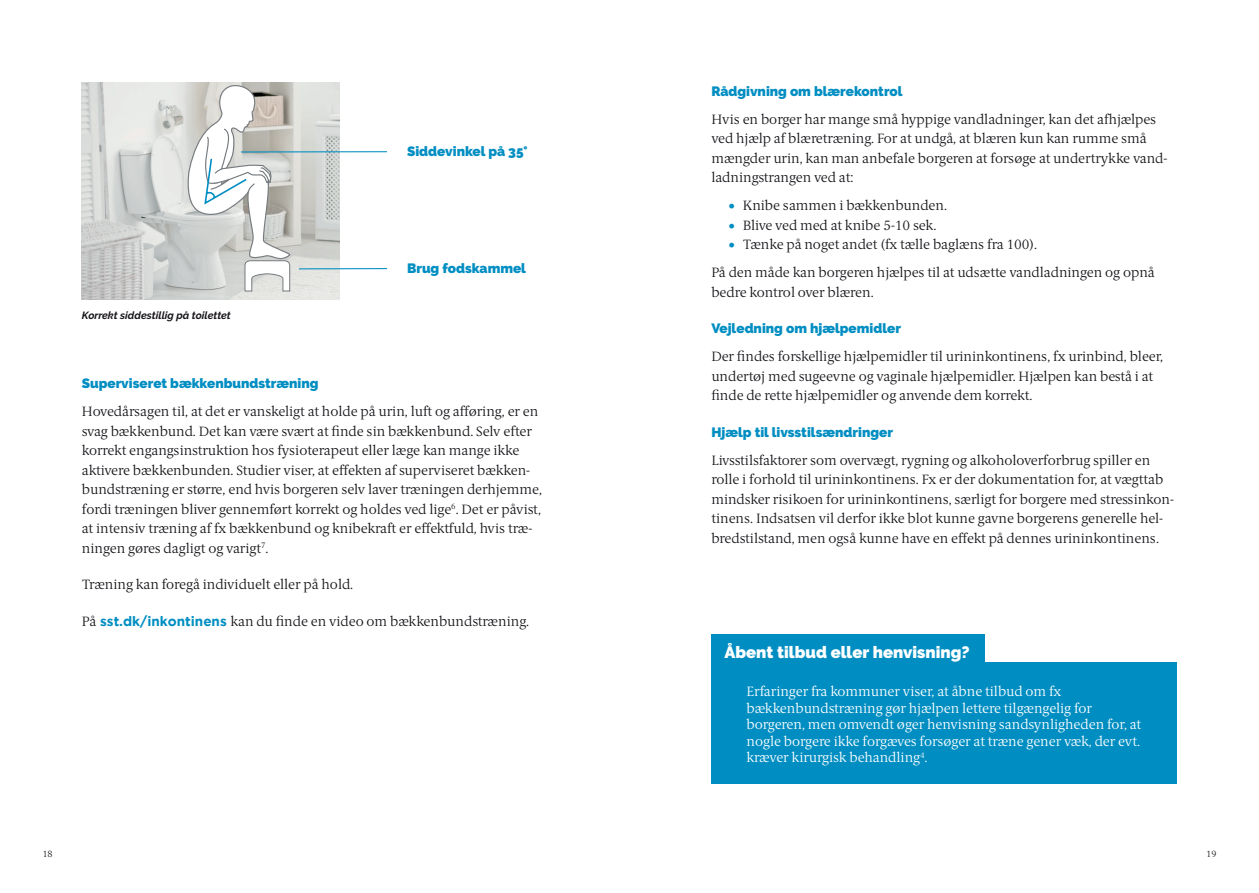
<style>
.page{position:relative;width:1259px;height:893px;background:#fff}
.page>*{position:absolute;margin:0;border:0;box-sizing:border-box;transform-origin:0 0}
.t1{font:900 16.5px "Raleway";color:#fff}
.t2{font:300 13.5px/19.5px "ID Serif";color:#171419}
.t3{font:300 13.5px/16.5px "ID Serif";color:#fff}
.t4{font:900 13.5px "Raleway";color:#008ec2}
.t5{font:italic 700 10.5px "Raleway";color:#171419}
.t6{font:300 9px "ID Serif";color:#171419}
.s1{font-family:"Gotham";font-weight:700;color:#008ec2}
.s2{color:#008ec2}
</style>
<div class="page">
<img style="left:82px;top:83px;width:257px;height:217px">
<hr style="left:241px;top:151px;width:146px;height:2px;background:#008ec2">
<hr style="left:299px;top:268px;width:88px;height:1px;background:#008ec2">
<svg style="left:186px;top:82px;width:105px;height:210px"></svg>
<div style="left:711px;top:662px;width:466px;height:122px;background:#008ec2"></div>
<div style="left:711px;top:634px;width:273px;height:34px;background:#008ec2"></div>
<p class="t4" style="left:407px;top:144px;width:122px">Siddevinkel på 35°</p>
<p class="t5" style="left:82px;top:309px;width:150px">Korrekt siddestillig på toilettet</p>
<p class="t4" style="left:407px;top:261px;width:120px">Brug fodskammel</p>
<p class="t4" style="left:82px;top:376px;width:238px">Superviseret bækkenbundstræning</p>
<p class="t2" style="left:82px;top:402px;width:461px">Hovedårsagen til, at det er vanskeligt at holde på urin, luft og afføring, er en svag bækkenbund. Det kan være svært at finde sin bækkenbund. Selv efter korrekt engangsinstruktion hos fysioterapeut eller læge kan mange ikke aktivere bækkenbunden. Studier viser, at effekten af superviseret bækken&shy;bundstræning er større, end hvis borgeren selv laver træningen derhjemme, fordi træningen bliver gennemført korrekt og holdes ved lige<sup>6</sup>. Det er påvist, at intensiv træning af fx bækkenbund og knibekraft er effektfuld, hvis træ&shy;ningen gøres dagligt og varigt<sup>7</sup>.</p>
<p class="t2" style="left:82px;top:575px;width:273px">Træning kan foregå individuelt eller på hold.</p>
<p class="t2" style="left:82px;top:612px;width:449px">På <span class="s1">sst.dk/inkontinens</span> kan du finde en video om bækkenbundstræning.</p>
<p class="t4" style="left:711px;top:83px;width:193px">Rådgivning om blærekontrol</p>
<p class="t2" style="left:711px;top:109px;width:457px">Hvis en borger har mange små hyppige vandladninger, kan det afhjælpes ved hjælp af blæretræning. For at undgå, at blæren kun kan rumme små mængder urin, kan man anbefale borgeren at forsøge at undertrykke vand&shy;ladningstrangen ved at:</p>
<p class="t2" style="left:728px;top:196px;width:220px"><span class="s2">•</span> Knibe sammen i bækkenbunden.</p>
<p class="t2" style="left:728px;top:215px;width:209px"><span class="s2">•</span> Blive ved med at knibe 5-10 sek.</p>
<p class="t2" style="left:728px;top:235px;width:310px"><span class="s2">•</span> Tænke på noget andet (fx tælle baglæns fra 100).</p>
<p class="t2" style="left:711px;top:263px;width:445px">På den måde kan borgeren hjælpes til at udsætte vandladningen og opnå bedre kontrol over blæren.</p>
<p class="t4" style="left:711px;top:321px;width:191px">Vejledning om hjælpemidler</p>
<p class="t2" style="left:711px;top:347px;width:453px">Der findes forskellige hjælpemidler til urininkontinens, fx urinbind, bleer, undertøj med sugeevne og vaginale hjælpemidler. Hjælpen kan bestå i at finde de rette hjælpemidler og anvende dem korrekt.</p>
<p class="t4" style="left:711px;top:424px;width:183px">Hjælp til livsstilsændringer</p>
<p class="t2" style="left:711px;top:450px;width:464px">Livsstilsfaktorer som overvægt, rygning og alkoholoverforbrug spiller en rolle i forhold til urininkontinens. Fx er der dokumentation for, at vægttab mindsker risikoen for urininkontinens, særligt for borgere med stressinkon&shy;tinens. Indsatsen vil derfor ikke blot kunne gavne borgerens generelle hel&shy;bredstilstand, men også kunne have en effekt på dennes urininkontinens.</p>
<p class="t1" style="left:724px;top:642px;width:246px">Åbent tilbud eller henvisning?</p>
<p class="t3" style="left:746px;top:684px;width:396px">Erfaringer fra kommuner viser, at åbne tilbud om fx bækkenbundstræning gør hjælpen lettere tilgængelig for borgeren, men omvendt øger henvisning sandsynligheden for, at nogle borgere ikke forgæves forsøger at træne gener væk, der evt. kræver kirurgisk behandling<sup>4</sup>.</p>
<p class="t6" style="left:43px;top:849px;width:12px">18</p>
<p class="t6" style="left:1206px;top:849px;width:12px">19</p>
</div>
